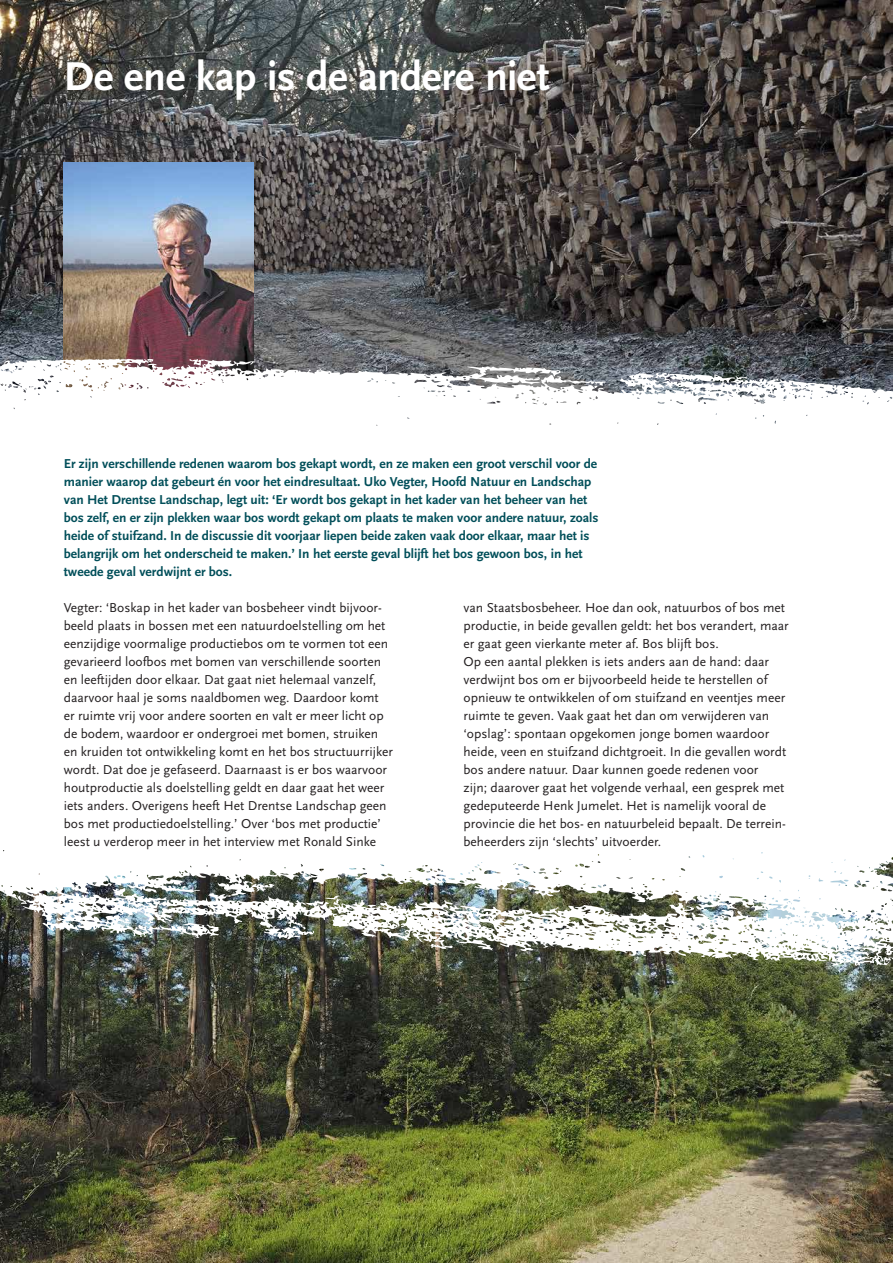
<style>
.page{position:relative;width:893px;height:1263px;background:#fff}
.page>*{position:absolute;margin:0;border:0;box-sizing:border-box;transform-origin:0 0}
.t1{font:700 42px "Scala Sans OT";letter-spacing:-.01em;color:#fff}
.t2{font:13.5px/18px "Scala Sans OT";color:#231f20}
.t3{font:700 13.5px/18px "Scala Sans OT";color:#004e59}
.t4{font:12px "Scala Sans OT";color:#231f20}
</style>
<div class="page">
<img style="left:0;top:0;width:893px;height:359px">
<img style="left:64px;top:163px;width:189px;height:196px">
<img style="left:0;top:966px;width:893px;height:297px">
<svg style="left:0;top:359px;width:893px;height:67px"></svg>
<img style="left:0;top:850px;width:893px;height:116px">
<h1 class="t1" style="left:64px;top:53px;width:487px">De ene kap is de andere niet</h1>
<p class="t3" style="left:64px;top:455px;width:536px">Er zijn verschillende redenen waarom bos gekapt wordt, en ze maken een groot verschil voor de manier waarop dat gebeurt én voor het eindresultaat. Uko Vegter, Hoofd Natuur en Landschap van Het Drentse Landschap, legt uit: ‘Er wordt bos gekapt in het kader van het beheer van het bos zelf, en er zijn plekken waar bos wordt gekapt om plaats te maken voor andere natuur, zoals heide of stuifzand. In de discussie dit voorjaar liepen beide zaken vaak door elkaar, maar het is belangrijk om het onderscheid te maken.’ In het eerste geval blijft het bos gewoon bos, in het tweede geval verdwijnt er bos.</p>
<p class="t2" style="left:64px;top:599px;width:331px">Vegter: ‘Boskap in het kader van bosbeheer vindt bijvoor&shy;beeld plaats in bossen met een natuurdoelstelling om het eenzijdige voormalige productiebos om te vormen tot een gevarieerd loofbos met bomen van verschillende soorten en leeftijden door elkaar. Dat gaat niet helemaal vanzelf, daarvoor haal je soms naaldbomen weg. Daardoor komt<br>er ruimte vrij voor andere soorten en valt er meer licht op de bodem, waardoor er ondergroei met bomen, struiken en kruiden tot ontwikkeling komt en het bos structuurrijker wordt. Dat doe je gefaseerd. Daarnaast is er bos waarvoor houtproductie als doelstelling geldt en daar gaat het weer iets anders. Overigens heeft Het Drentse Landschap geen bos met productiedoelstelling.’ Over ‘bos met productie’ leest u verderop meer in het interview met Ronald Sinke</p>
<p class="t2" style="left:463px;top:599px;width:327px">van Staatsbosbeheer. Hoe dan ook, natuurbos of bos met productie, in beide gevallen geldt: het bos verandert, maar er gaat geen vierkante meter af. Bos blijft bos.<br>Op een aantal plekken is iets anders aan de hand: daar verdwijnt bos om er bijvoorbeeld heide te herstellen of opnieuw te ontwikkelen of om stuifzand en veentjes meer ruimte te geven. Vaak gaat het dan om verwijderen van ‘opslag’: spontaan opgekomen jonge bomen waardoor heide, veen en stuifzand dichtgroeit. In die gevallen wordt bos andere natuur. Daar kunnen goede redenen voor<br>zijn; daarover gaat het volgende verhaal, een gesprek met gedeputeerde Henk Jumelet. Het is namelijk vooral de provincie die het bos- en natuurbeleid bepaalt. De terrein&shy;beheerders zijn ‘slechts’ uitvoerder.</p>
<p class="t4" style="left:29px;top:1232px;width:7px">2</p>
</div>
